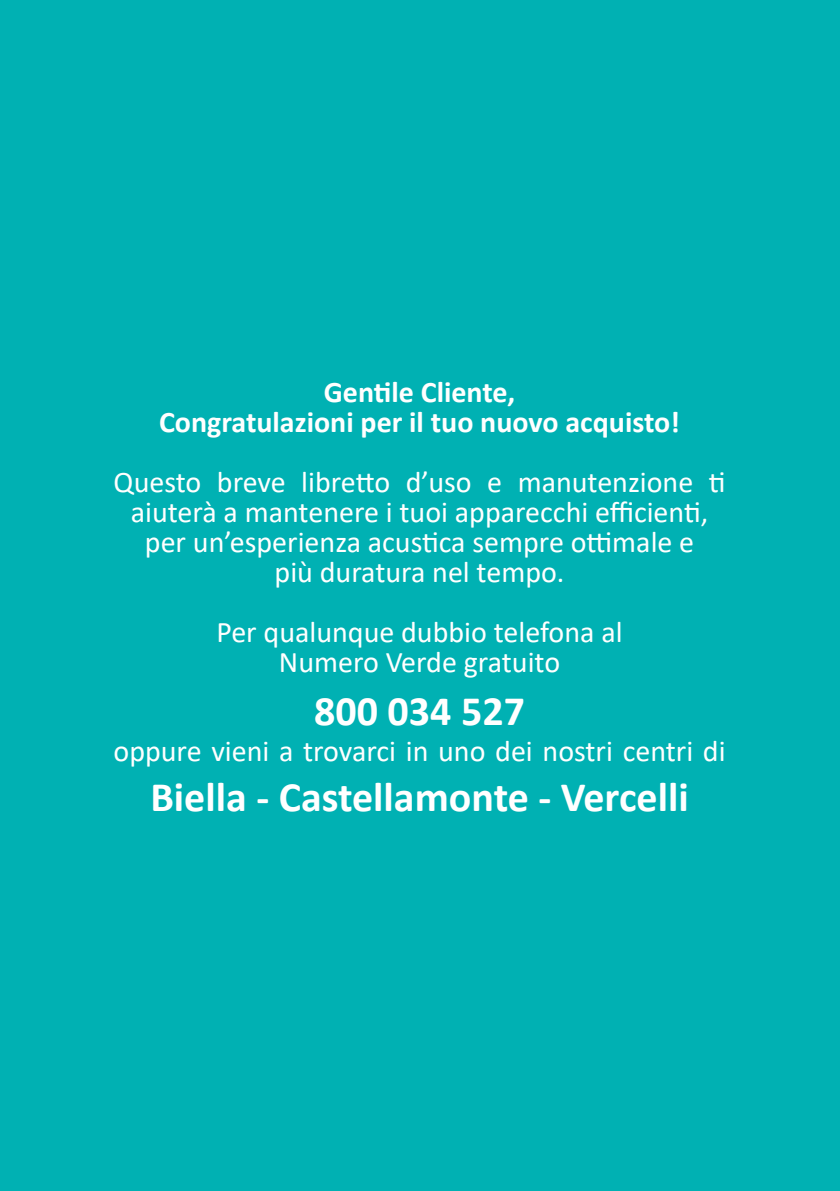
<style>
.page{position:relative;width:840px;height:1191px;background:#fff}
.page>*{position:absolute;margin:0;border:0;box-sizing:border-box;transform-origin:0 0}
.t1{font:700 42px "Calibri";color:#fff}
.t2{font:30px/30px "Calibri";color:#fff;text-align:center}
.t3{font:700 30px/30px "Calibri";color:#fff;text-align:center}
</style>
<div class="page">
<div style="left:0;top:0;width:839px;height:1191px;background:#00b1b3"></div>
<p class="t3" style="left:159px;top:376px;width:522px">Gentile Cliente,<br>Congratulazioni per il tuo nuovo acquisto!</p>
<p class="t2" style="left:113px;top:466px;width:613px">Questo breve libretto d’uso e manutenzione ti aiuterà a mantenere i tuoi apparecchi efficienti, per un’esperienza acustica sempre ottimale e<br>più duratura nel tempo.</p>
<p class="t2" style="left:216px;top:616px;width:407px">Per qualunque dubbio telefona al<br>Numero Verde gratuito</p>
<h1 class="t1" style="left:314px;top:681px;width:212px">800 034 527</h1>
<p class="t2" style="left:113px;top:735px;width:613px">oppure vieni a trovarci in uno dei nostri centri di</p>
<h1 class="t1" style="left:150px;top:767px;width:539px">Biella - Castellamonte - Vercelli</h1>
</div>
